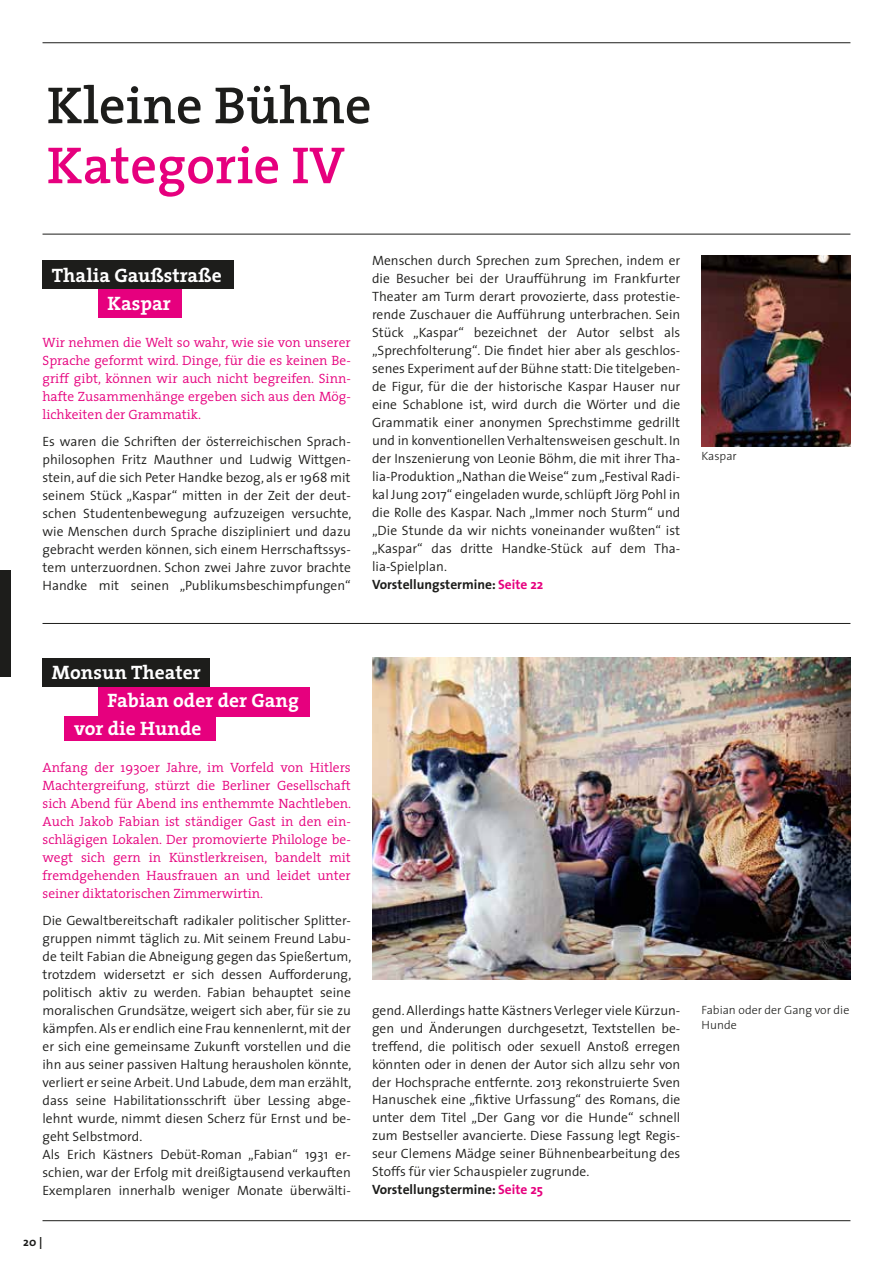
<style>
.page{position:relative;width:893px;height:1263px;background:#fff}
.page>*{position:absolute;margin:0;border:0;box-sizing:border-box;transform-origin:0 0}
.t1{font:600 52.5px "The Serif";color:#1d1d1b}
.t2{font:600 52.5px "The Serif";color:#e6007e}
.t3{font:700 19.5px/28px "The Serif";color:#fff;text-align:center}
.t4{font:300 13.5px/18px "The Sans";color:#1d1d1b}
.t5{font:300 13.5px/18px "The Serif";color:#e6007e;text-align:justify}
.t6{font:300 12px/15px "The Sans";color:#1d1d1b}
.t7{font:700 12px "The Sans";color:#1d1d1b}
.s1{font-weight:700}
.s2{font-weight:700;color:#e6007e}
</style>
<div class="page">
<hr style="left:43px;top:1220px;width:807px;height:1px;background:#1d1d1b">
<hr style="left:43px;top:42px;width:807px;height:1px;background:#1d1d1b">
<hr style="left:43px;top:234px;width:807px;height:1px;background:#1d1d1b">
<div style="left:0;top:570px;width:11px;height:107px;background:#1d1d1b"></div>
<hr style="left:43px;top:623px;width:807px;height:1px;background:#1d1d1b">
<img style="left:702px;top:255px;width:148px;height:192px">
<img style="left:372px;top:658px;width:478px;height:321px">
<div style="left:43px;top:658px;width:167px;height:29px;background:#1d1d1b"></div>
<div style="left:98px;top:687px;width:212px;height:29px;background:#e6007e"></div>
<div style="left:65px;top:716px;width:151px;height:25px;background:#e6007e"></div>
<div style="left:43px;top:260px;width:191px;height:29px;background:#1d1d1b"></div>
<div style="left:98px;top:289px;width:84px;height:29px;background:#e6007e"></div>
<h1 class="t1" style="left:47px;top:62px;width:326px">Kleine Bühne</h1>
<h1 class="t2" style="left:47px;top:122px;width:299px">Kategorie IV</h1>
<h2 class="t3" style="left:52px;top:261px;width:171px">Thalia Gaußstraße<br>Kaspar</h2>
<p class="t5" style="left:43px;top:333px;width:310px">Wir nehmen die Welt so wahr, wie sie von unserer Sprache geformt wird. Dinge, für die es keinen Be&shy;griff gibt, können wir auch nicht begreifen. Sinn&shy;hafte Zusammenhänge ergeben sich aus den Mög&shy;lichkeiten der Grammatik.</p>
<p class="t4" style="left:43px;top:432px;width:310px;text-align:justify">Es waren die Schriften der österreichischen Sprach&shy;philosophen Fritz Mauthner und Ludwig Wittgen&shy;stein, auf die sich Peter Handke bezog, als er 1968 mit seinem Stück „Kaspar“ mitten in der Zeit der deut&shy;schen Studentenbewegung aufzuzeigen versuchte, wie Menschen durch Sprache diszipliniert und dazu gebracht werden können, sich einem Herrschaftssys&shy;tem unterzuordnen. Schon zwei Jahre zuvor brachte Handke mit seinen „Publikumsbeschimpfungen“</p>
<p class="t4" style="left:372px;top:251px;width:310px">Menschen durch Sprechen zum Sprechen, indem er die Besucher bei der Uraufführung im Frankfurter Theater am Turm derart provozierte, dass protestie&shy;rende Zuschauer die Aufführung unterbrachen. Sein Stück „Kaspar“ bezeichnet der Autor selbst als „Sprechfolterung“. Die findet hier aber als geschlos&shy;senes Experiment auf der Bühne statt: Die titelgeben&shy;de Figur, für die der historische Kaspar Hauser nur eine Schablone ist, wird durch die Wörter und die Grammatik einer anonymen Sprechstimme gedrillt und in konventionellen Verhaltensweisen geschult. In der Inszenierung von Leonie Böhm, die mit ihrer Tha&shy;lia-Produktion „Nathan die Weise“ zum „Festival Radi&shy;kal Jung 2017“ eingeladen wurde, schlüpft Jörg Pohl in die Rolle des Kaspar. Nach „Immer noch Sturm“ und „Die Stunde da wir nichts voneinander wußten“ ist „Kaspar“ das dritte Handke-Stück auf dem Tha&shy;lia-Spielplan.<br><span class="s1">Vorstellungstermine:</span> <span class="s2">Seite 22</span></p>
<p class="t6" style="left:702px;top:448px;width:37px">Kaspar</p>
<h2 class="t3" style="left:52px;top:658px;width:150px">Monsun Theater</h2>
<h2 class="t3" style="left:107px;top:686px;width:193px">Fabian oder der Gang</h2>
<h2 class="t3" style="left:74px;top:714px;width:129px">vor die Hunde</h2>
<p class="t5" style="left:43px;top:758px;width:310px">Anfang der 1930er Jahre, im Vorfeld von Hitlers Machtergreifung, stürzt die Berliner Gesellschaft sich Abend für Abend ins enthemmte Nachtleben.<br>Auch Jakob Fabian ist ständiger Gast in den ein&shy;schlägigen Lokalen. Der promovierte Philologe be&shy;wegt sich gern in Künstlerkreisen, bandelt mit fremdgehenden Hausfrauen an und leidet unter seiner diktatorischen Zimmerwirtin.</p>
<p class="t4" style="left:43px;top:911px;width:310px">Die Gewaltbereitschaft radikaler politischer Splitter&shy;gruppen nimmt täglich zu. Mit seinem Freund Labu&shy;de teilt Fabian die Abneigung gegen das Spießertum, trotzdem widersetzt er sich dessen Aufforderung, politisch aktiv zu werden. Fabian behauptet seine moralischen Grundsätze, weigert sich aber, für sie zu kämpfen. Als er endlich eine Frau kennenlernt, mit der er sich eine gemeinsame Zukunft vorstellen und die ihn aus seiner passiven Haltung herausholen könnte, verliert er seine Arbeit. Und Labude, dem man erzählt, dass seine Habilitationsschrift über Lessing abge&shy;lehnt wurde, nimmt diesen Scherz für Ernst und be&shy;geht Selbstmord.<br>Als Erich Kästners Debüt-Roman „Fabian“ 1931 er&shy;schien, war der Erfolg mit dreißigtausend verkauften Exemplaren innerhalb weniger Monate überwälti-</p>
<p class="t7" style="left:23px;top:1232px;width:21px">20 |</p>
<p class="t4" style="left:372px;top:1000px;width:310px">gend. Allerdings hatte Kästners Verleger viele Kürzun&shy;gen und Änderungen durchgesetzt, Textstellen be&shy;treffend, die politisch oder sexuell Anstoß erregen könnten oder in denen der Autor sich allzu sehr von der Hochsprache entfernte. 2013 rekonstruierte Sven Hanuschek eine „fiktive Urfassung“ des Romans, die unter dem Titel „Der Gang vor die Hunde“ schnell zum Bestseller avancierte. Diese Fassung legt Regis&shy;seur Clemens Mädge seiner Bühnenbearbeitung des Stoffs für vier Schauspieler zugrunde.<br><span class="s1">Vorstellungstermine:</span> <span class="s2">Seite 25</span></p>
<p class="t6" style="left:702px;top:1002px;width:149px">Fabian oder der Gang vor die<br>Hunde</p>
</div>
